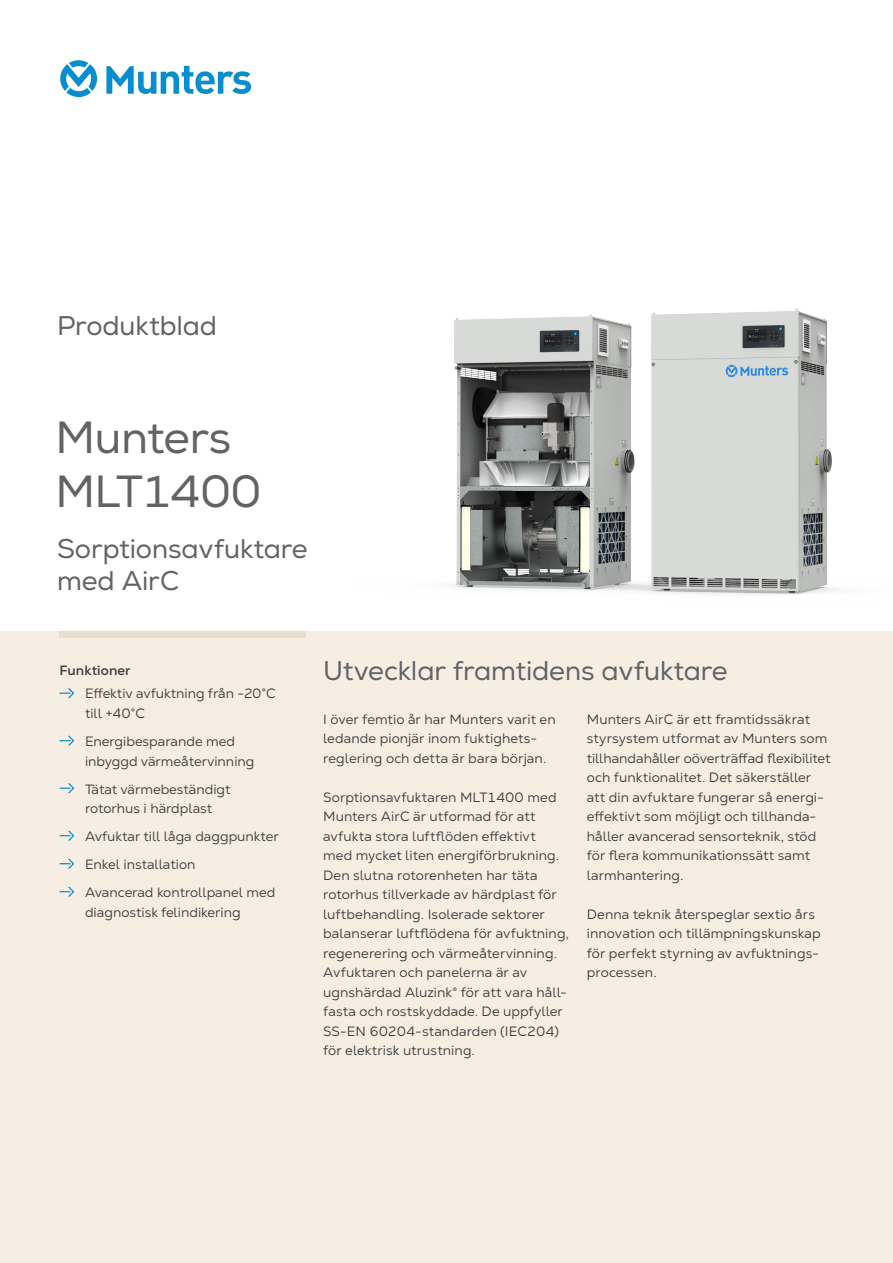
<style>
.page{position:relative;width:893px;height:1263px;background:#fff}
.page>*{position:absolute;margin:0;border:0;box-sizing:border-box;transform-origin:0 0}
.Headline{font:45px/54px "Nexa";letter-spacing:-.02em;color:#636366}
.Headline_2{font:27px/32.4px "Nexa";letter-spacing:-.01em;color:#636366}
.Body_copy{font:13.5px/19.5px "Nexa Text";letter-spacing:.005em;color:#3e3e3f}
.Bullit_list2{font:13.5px/19.5px "Nexa Text";color:#3e3e3f}
.Sub_heading{font:700 13.5px "Nexa Text";letter-spacing:.005em;color:#3e3e3f}
</style>
<div class="page">
<div style="left:0;top:631px;width:893px;height:632px;background:#f6eee2"></div>
<div style="left:60px;top:631px;width:246px;height:7px;background:#e7dfce"></div>
<img style="left:451px;top:309px;width:387px;height:285px">
<svg style="left:59px;top:688px;width:15px;height:11px"></svg>
<svg style="left:59px;top:735px;width:15px;height:11px"></svg>
<svg style="left:59px;top:783px;width:15px;height:11px"></svg>
<svg style="left:59px;top:830px;width:15px;height:11px"></svg>
<svg style="left:59px;top:858px;width:15px;height:11px"></svg>
<svg style="left:59px;top:886px;width:15px;height:11px"></svg>
<svg style="left:60px;top:60px;width:191px;height:37px"></svg>
<p class="Headline_2" style="left:57px;top:310px;width:162px">Produktblad</p>
<p class="Headline" style="left:55px;top:411px;width:208px">Munters<br>MLT1400</p>
<p class="Headline_2" style="left:57px;top:533px;width:252px">Sorptionsavfuktare med AirC</p>
<p class="Sub_heading" style="left:60px;top:661px;width:73px">Funktioner</p>
<p class="Bullit_list2" style="left:85px;top:684px;width:192px">Effektiv avfuktning från -20°C till +40°C</p>
<p class="Bullit_list2" style="left:85px;top:731px;width:171px">Energibesparande med inbyggd värmeåtervinning</p>
<p class="Bullit_list2" style="left:85px;top:779px;width:147px">Tätat värmebeständigt rotorhus i härdplast</p>
<p class="Bullit_list2" style="left:85px;top:826px;width:195px">Avfuktar till låga daggpunkter</p>
<p class="Bullit_list2" style="left:85px;top:854px;width:112px">Enkel installation</p>
<p class="Bullit_list2" style="left:85px;top:882px;width:192px">Avancerad kontrollpanel med diagnostisk felindikering</p>
<p class="Headline_2" style="left:323px;top:655px;width:406px">Utvecklar framtidens avfuktare</p>
<p class="Body_copy" style="left:323px;top:709px;width:234px">I över femtio år har Munters varit en ledande pionjär inom fuktighets&shy;reglering och detta är bara början.</p>
<p class="Body_copy" style="left:323px;top:787px;width:247px">Sorptionsavfuktaren MLT1400 med Munters AirC är utformad för att avfukta stora luftflöden effektivt<br>med mycket liten energiförbrukning.<br>Den slutna rotorenheten har täta rotorhus tillverkade av härdplast för luftbehandling. Isolerade sektorer balanserar luftflödena för avfuktning, regenerering och värmeåtervinning.<br>Avfuktaren och panelerna är av ugnshärdad Aluzink® för att vara håll&shy;fasta och rostskyddade. De uppfyller SS-EN 60204-standarden (IEC204) för elektrisk utrustning.</p>
<p class="Body_copy" style="left:587px;top:709px;width:245px">Munters AirC är ett framtidssäkrat styrsystem utformat av Munters som tillhandahåller oöverträffad flexibilitet och funktionalitet. Det säkerställer att din avfuktare fungerar så energi&shy;effektivt som möjligt och tillhanda&shy;håller avancerad sensorteknik, stöd för flera kommunikationssätt samt larmhantering.</p>
<p class="Body_copy" style="left:587px;top:904px;width:235px">Denna teknik återspeglar sextio års innovation och tillämpningskunskap för perfekt styrning av avfuktnings&shy;processen.</p>
</div>
